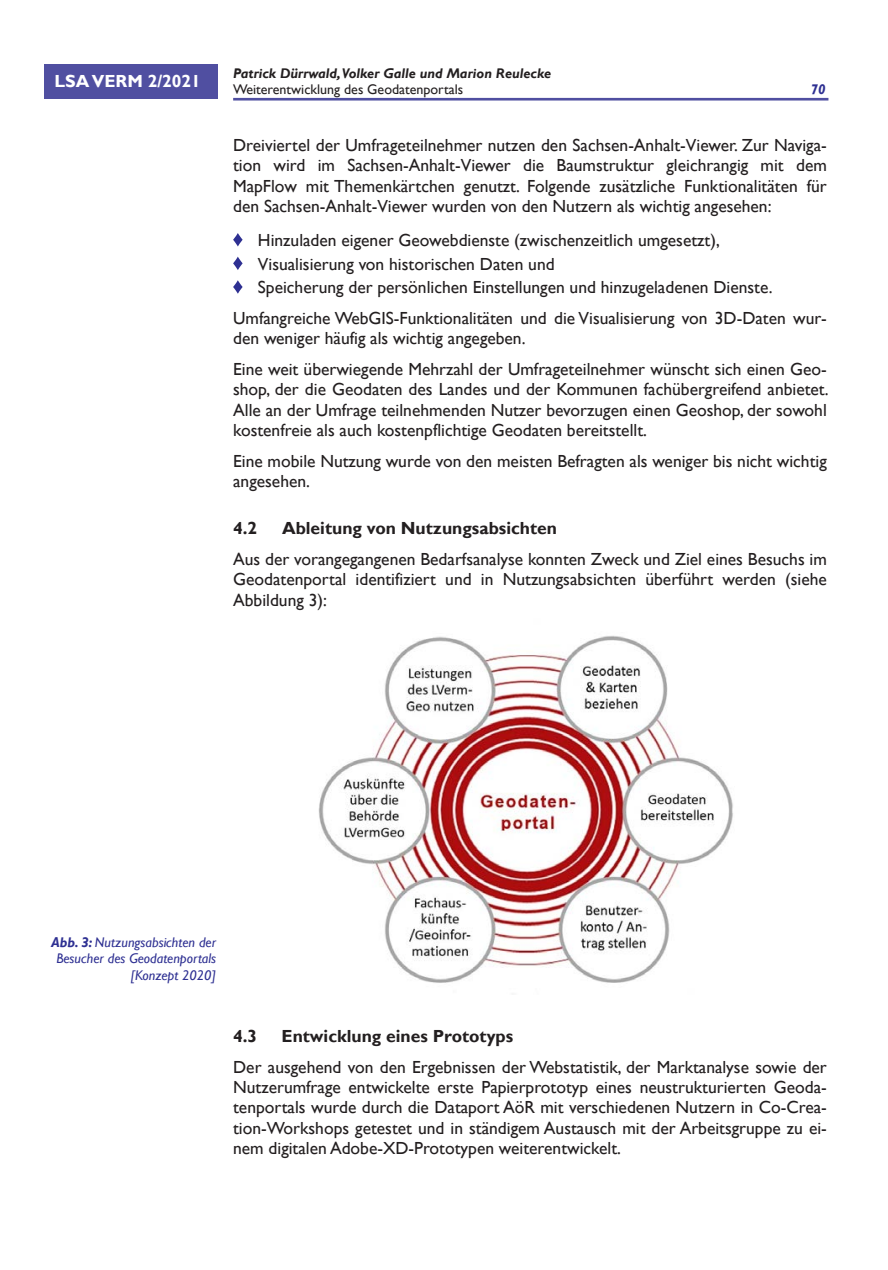
<style>
.page{position:relative;width:888px;height:1270px;background:#fff}
.page>*{position:absolute;margin:0;border:0;box-sizing:border-box;transform-origin:0 0}
.t1{font:17.5px/20.3px "Gill Sans";color:#231f20;text-align:justify}
.t2{font:700 17.5px "Gill Sans";color:#231f20}
.t3{font:700 17.5px "Gill Sans";color:#fff}
.t4{font:italic 14px/16.3px "Gill Sans";color:#2e3092;text-align:right}
.t5{font:italic 700 14px "Gill Sans";color:#231f20}
.t6{font:14px "Gill Sans";color:#231f20}
.t7{font:italic 700 14px "Gill Sans";color:#2e3092}
.s1{font-weight:700}
</style>
<div class="page">
<div style="left:45px;top:64px;width:173px;height:35px;background:#504fa1"></div>
<hr style="left:233px;top:98px;width:595px;height:3px;background:#504fa1">
<img style="left:318px;top:635px;width:415px;height:348px">
<p class="t3" style="left:55px;top:70px;width:148px">LSA VERM 2/2021</p>
<p class="t5" style="left:233px;top:65px;width:320px">Patrick Dürrwald,Volker Galle und Marion Reulecke</p>
<p class="t6" style="left:233px;top:81px;width:232px">Weiterentwicklung des Geodatenportals</p>
<p class="t7" style="left:811px;top:81px;width:16px">70</p>
<p class="t1" style="left:233px;top:135px;width:595px">Dreiviertel der Umfrageteilnehmer nutzen den Sachsen-Anhalt-Viewer. Zur Naviga&shy;tion wird im Sachsen-Anhalt-Viewer die Baumstruktur gleichrangig mit dem MapFlow mit Themenkärtchen genutzt. Folgende zusätzliche Funktionalitäten für den Sachsen-Anhalt-Viewer wurden von den Nutzern als wichtig angesehen:</p>
<p class="t1" style="left:258px;top:229px;width:516px;line-height:23.6px;text-align:left">Hinzuladen eigener Geowebdienste (zwischenzeitlich umgesetzt),<br>Visualisierung von historischen Daten und<br>Speicherung der persönlichen Einstellungen und hinzugeladenen Dienste.</p>
<p class="t1" style="left:233px;top:308px;width:595px">Umfangreiche WebGIS-Funktionalitäten und die Visualisierung von 3D-Daten wur&shy;den weniger häufig als wichtig angegeben.</p>
<p class="t1" style="left:233px;top:359px;width:597px">Eine weit überwiegende Mehrzahl der Umfrageteilnehmer wünscht sich einen Geo&shy;shop, der die Geodaten des Landes und der Kommunen fachübergreifend anbietet.<br>Alle an der Umfrage teilnehmenden Nutzer bevorzugen einen Geoshop, der sowohl kostenfreie als auch kostenpflichtige Geodaten bereitstellt.</p>
<p class="t1" style="left:233px;top:451px;width:595px">Eine mobile Nutzung wurde von den meisten Befragten als weniger bis nicht wichtig angesehen.</p>
<p class="t2" style="left:233px;top:518px;width:26px">4.2</p>
<p class="t2" style="left:282px;top:518px;width:276px">Ableitung von Nutzungsabsichten</p>
<p class="t1" style="left:233px;top:549px;width:595px">Aus der vorangegangenen Bedarfsanalyse konnten Zweck und Ziel eines Besuchs im Geodatenportal identifiziert und in Nutzungsabsichten überführt werden (siehe Abbildung 3):</p>
<p class="t4" style="left:51px;top:934px;width:167px"><span class="s1">Abb. 3:</span> Nutzungsabsichten der<br>Besucher des Geodatenportals [Konzept 2020]</p>
<p class="t2" style="left:233px;top:1025px;width:26px">4.3</p>
<p class="t2" style="left:282px;top:1025px;width:233px">Entwicklung eines Prototyps</p>
<p class="t1" style="left:233px;top:1057px;width:595px">Der ausgehend von den Ergebnissen der Webstatistik, der Marktanalyse sowie der Nutzerumfrage entwickelte erste Papierprototyp eines neustrukturierten Geoda&shy;tenportals wurde durch die Dataport AöR mit verschiedenen Nutzern in Co-Crea&shy;tion-Workshops getestet und in ständigem Austausch mit der Arbeitsgruppe zu ei&shy;nem digitalen Adobe-XD-Prototypen weiterentwickelt.</p>
</div>
